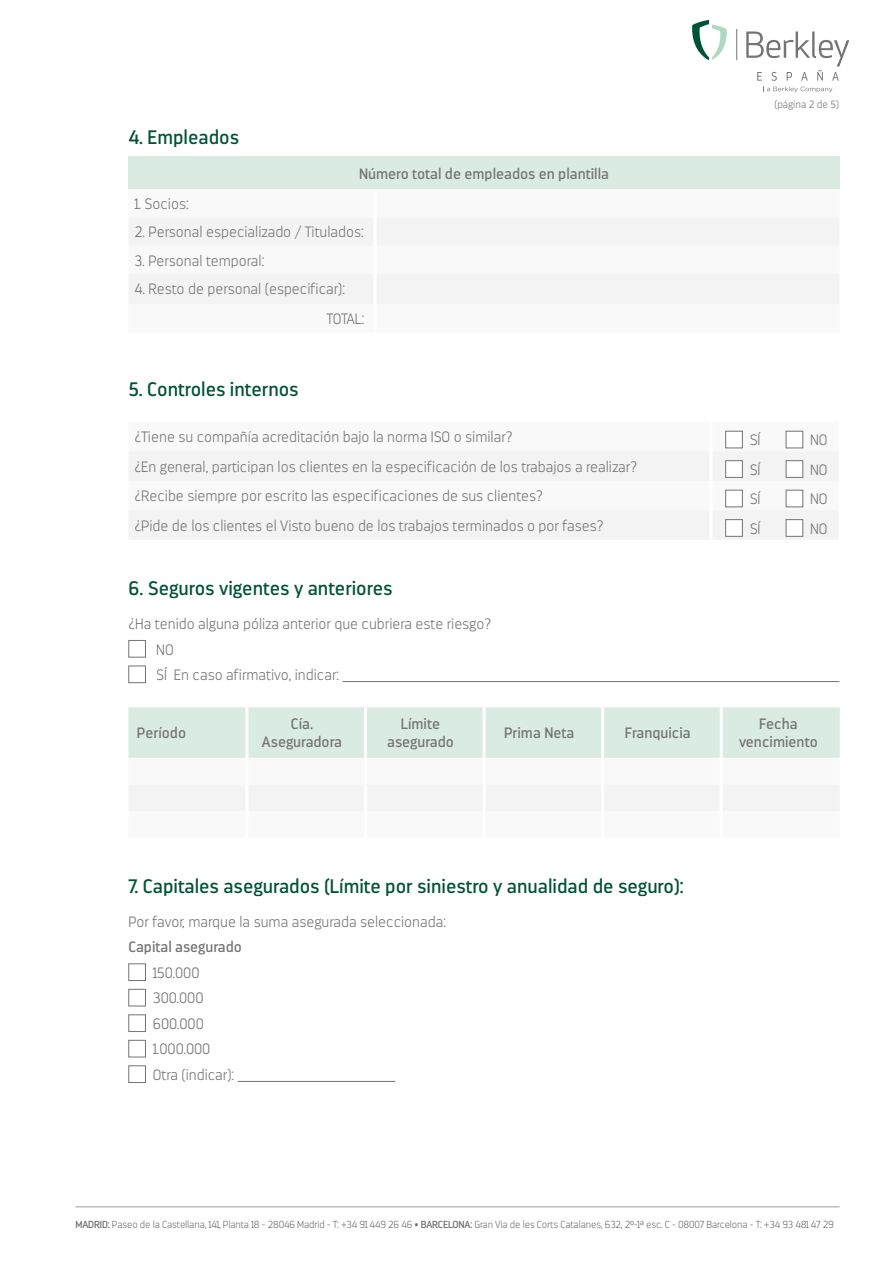
<style>
.page{position:relative;width:893px;height:1263px;background:#fff}
.page>*{position:absolute;margin:0;border:0;box-sizing:border-box;transform-origin:0 0}
.t1{font:19.5px "Darwin";color:#005239}
.t2{font:200 15px/25.5px "Darwin";color:#757474}
.t3{font:15px/18px "Darwin";color:#757474;text-align:center}
.t4{font:200 10.5px "Darwin";color:#757474}
.t5{font:200 10.2px "Darwin";letter-spacing:-.01em;color:#706f6f}
.s1{font-weight:400}
</style>
<div class="page">
<svg style="left:692px;top:20px;width:35px;height:40px"></svg>
<hr style="left:736px;top:29px;width:1px;height:31px;background:#757474">
<svg style="left:746px;top:32px;width:103px;height:60px"></svg>
<hr style="left:75px;top:1206px;width:765px;height:1px;background:#9d9d9c">
<hr style="left:342px;top:681px;width:497px;height:1px;background:#757474">
<hr style="left:238px;top:1081px;width:157px;height:1px;background:#757474">
<div style="left:128px;top:157px;width:711px;height:32px;background:#daece2"></div>
<div style="left:129px;top:218px;width:710px;height:86px;background:#f3f3f3"></div>
<hr style="left:373px;top:217px;width:3px;height:29px;background:#fff">
<hr style="left:373px;top:246px;width:3px;height:28px;background:#fff">
<hr style="left:373px;top:274px;width:3px;height:30px;background:#fff">
<div style="left:129px;top:452px;width:709px;height:87px;background:#f3f3f3"></div>
<hr style="left:709px;top:451px;width:3px;height:30px;background:#fff">
<hr style="left:709px;top:481px;width:3px;height:29px;background:#fff">
<hr style="left:709px;top:510px;width:3px;height:30px;background:#fff">
<div style="left:725px;top:431px;width:18px;height:17px;background:#fff;border:1px solid #757474"></div>
<div style="left:786px;top:431px;width:17px;height:17px;background:#fff;border:1px solid #757474"></div>
<div style="left:725px;top:460px;width:18px;height:18px;background:#fff;border:1px solid #757474"></div>
<div style="left:786px;top:460px;width:17px;height:18px;background:#fff;border:1px solid #757474"></div>
<div style="left:725px;top:490px;width:18px;height:17px;background:#fff;border:1px solid #757474"></div>
<div style="left:786px;top:490px;width:17px;height:17px;background:#fff;border:1px solid #757474"></div>
<div style="left:725px;top:519px;width:18px;height:18px;background:#fff;border:1px solid #757474"></div>
<div style="left:786px;top:519px;width:17px;height:18px;background:#fff;border:1px solid #757474"></div>
<div style="left:128px;top:640px;width:18px;height:17px;background:#fff;border:1px solid #757474"></div>
<div style="left:128px;top:666px;width:18px;height:17px;background:#fff;border:1px solid #757474"></div>
<div style="left:128px;top:707px;width:712px;height:51px;background:#daece2"></div>
<div style="left:129px;top:785px;width:710px;height:26px;background:#f3f3f3"></div>
<hr style="left:364px;top:707px;width:3px;height:51px;background:#fff">
<hr style="left:483px;top:707px;width:3px;height:51px;background:#fff">
<hr style="left:601px;top:707px;width:3px;height:51px;background:#fff">
<hr style="left:720px;top:707px;width:3px;height:51px;background:#fff">
<hr style="left:245px;top:784px;width:3px;height:27px;background:#fff">
<hr style="left:364px;top:784px;width:3px;height:27px;background:#fff">
<hr style="left:483px;top:784px;width:3px;height:27px;background:#fff">
<hr style="left:601px;top:784px;width:3px;height:27px;background:#fff">
<hr style="left:720px;top:784px;width:3px;height:27px;background:#fff">
<hr style="left:245px;top:707px;width:3px;height:51px;background:#fff">
<div style="left:128px;top:963px;width:18px;height:18px;background:#fff;border:1px solid #757474"></div>
<div style="left:128px;top:989px;width:18px;height:17px;background:#fff;border:1px solid #757474"></div>
<div style="left:128px;top:1014px;width:18px;height:18px;background:#fff;border:1px solid #757474"></div>
<div style="left:128px;top:1040px;width:18px;height:17px;background:#fff;border:1px solid #757474"></div>
<div style="left:128px;top:1065px;width:18px;height:18px;background:#fff;border:1px solid #757474"></div>
<h1 class="t1" style="left:128px;top:126px;width:112px">4. Empleados</h1>
<p class="t3" style="left:359px;top:164px;width:251px">Número total de empleados en plantilla</p>
<p class="t2" style="left:134px;top:191px;width:56px">1. Socios:</p>
<p class="t2" style="left:134px;top:219px;width:231px">2. Personal especializado / Titulados:</p>
<p class="t2" style="left:134px;top:248px;width:131px">3. Personal temporal:</p>
<p class="t2" style="left:326px;top:274px;width:40px;line-height:30.2px;text-indent:-192px">4. Resto de personal (especificar):<br>TOTAL:</p>
<p class="t4" style="left:774px;top:98px;width:66px">(página 2 de 5)</p>
<h1 class="t1" style="left:128px;top:378px;width:172px">5. Controles internos</h1>
<p class="t2" style="left:134px;top:424px;width:380px">¿Tiene su compañía acreditación bajo la norma ISO o similar?</p>
<p class="t2" style="left:750px;top:427px;width:12px">SÍ</p>
<p class="t2" style="left:810px;top:427px;width:19px">NO</p>
<p class="t2" style="left:134px;top:454px;width:504px">¿En general, participan los clientes en la especificación de los trabajos a realizar?</p>
<p class="t2" style="left:750px;top:457px;width:12px">SÍ</p>
<p class="t2" style="left:810px;top:457px;width:19px">NO</p>
<p class="t2" style="left:134px;top:483px;width:410px">¿Recibe siempre por escrito las especificaciones de sus clientes?</p>
<p class="t2" style="left:750px;top:486px;width:12px">SÍ</p>
<p class="t2" style="left:810px;top:486px;width:19px">NO</p>
<p class="t2" style="left:134px;top:513px;width:471px">¿Pide de los clientes el Visto bueno de los trabajos terminados o por fases?</p>
<p class="t2" style="left:750px;top:516px;width:12px">SÍ</p>
<p class="t2" style="left:810px;top:516px;width:19px">NO</p>
<h1 class="t1" style="left:128px;top:576px;width:266px">6. Seguros vigentes y anteriores</h1>
<p class="t2" style="left:156px;top:611px;width:336px;text-indent:-28px">¿Ha tenido alguna póliza anterior que cubriera este riesgo?<br>NO<br>SÍ En caso afirmativo, indicar:</p>
<p class="t3" style="left:137px;top:724px;width:51px">Período</p>
<p class="t3" style="left:262px;top:715px;width:82px">Cía.<br>Aseguradora</p>
<p class="t3" style="left:387px;top:715px;width:68px">Límite asegurado</p>
<p class="t3" style="left:504px;top:724px;width:72px">Prima Neta</p>
<p class="t3" style="left:625px;top:724px;width:67px">Franquicia</p>
<p class="t3" style="left:739px;top:715px;width:80px">Fecha vencimiento</p>
<h1 class="t1" style="left:128px;top:874px;width:557px">7. Capitales asegurados (Límite por siniestro y anualidad de seguro):</h1>
<p class="t2" style="left:128px;top:909px;width:319px">Por favor, marque la suma asegurada seleccionada:</p>
<p class="t3" style="left:128px;top:938px;width:115px">Capital asegurado</p>
<p class="t2" style="left:153px;top:960px;width:83px">150.000 €<br>300.000 €<br>600.000 €<br>1.000.000 €<br>Otra (indicar):</p>
<p class="t5" style="left:75px;top:1219px;width:760px"><span class="s1">MADRID:</span> Paseo de la Castellana, 141, Planta 18 - 28046 Madrid - T: +34 91 449 26 46 • <span class="s1">BARCELONA:</span> Gran Via de les Corts Catalanes, 632, 2º-1ª esc. C - 08007 Barcelona - T: +34 93 481 47 29</p>
</div>
